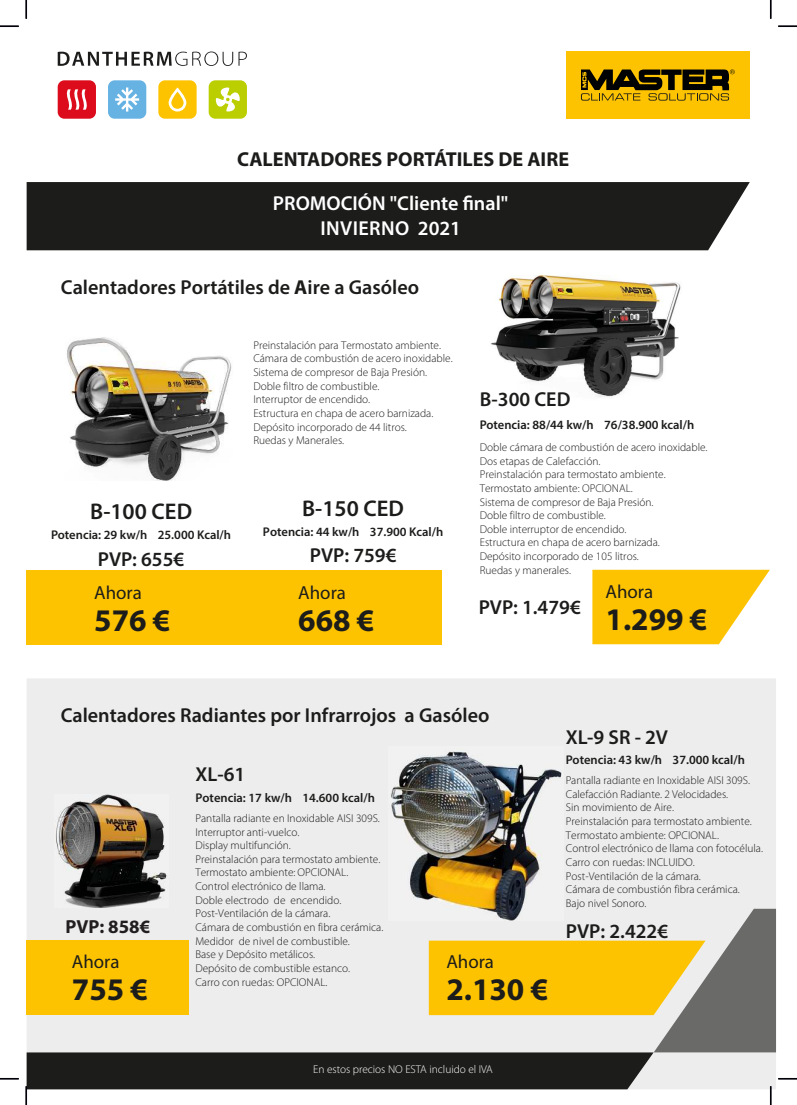
<style>
.page{position:relative;width:797px;height:1105px;background:#fff}
.page>*{position:absolute;margin:0;border:0;box-sizing:border-box;transform-origin:0 0}
.t1{font:700 31.5px "Myriad Pro";color:#1c1c1b}
.t2{font:600 22.75px "Myriad Pro";color:#1c1c1b}
.t3{font:600 20.25px "Myriad Pro";color:#1c1c1b}
.t4{font:600 20.25px/24.6px "Myriad Pro";color:#fff;text-align:center}
.t5{font:700 20.25px "Myriad Pro";color:#1c1c1b}
.t6{font:18.88px "Myriad Pro";color:#1c1c1b}
.t7{font:700 18.88px "Myriad Pro";color:#221e1f}
.t8{font:600 12.62px "Myriad Pro";color:#1c1c1b}
.t9{font:300 11.38px/13.6px "Myriad Pro";color:#1c1c1b}
.t10{font:300 11.38px "Myriad Pro";color:#fff}
.s1{font-weight:700}
</style>
<div class="page">
<div style="left:27px;top:678px;width:749px;height:231px;background:#ededed"></div>
<div style="left:27px;top:182px;width:722px;height:68px;background:#1c1c1b"></div>
<svg style="left:58px;top:52px;width:189px;height:14px"></svg>
<div style="left:108px;top:80px;width:38px;height:39px;background:#65b2e3;border-radius:7px"></div>
<svg style="left:115px;top:87px;width:24px;height:25px"></svg>
<div style="left:158px;top:80px;width:39px;height:39px;background:#fdc300;border-radius:7px"></div>
<svg style="left:169px;top:87px;width:17px;height:25px"></svg>
<div style="left:58px;top:80px;width:38px;height:39px;background:#dc0c1c;border-radius:7px"></div>
<svg style="left:64px;top:89px;width:10px;height:21px"></svg>
<svg style="left:72px;top:89px;width:10px;height:21px"></svg>
<svg style="left:79px;top:89px;width:10px;height:21px"></svg>
<div style="left:209px;top:80px;width:38px;height:39px;background:#bbce00;border-radius:7px"></div>
<svg style="left:215px;top:87px;width:25px;height:25px"></svg>
<div style="left:566px;top:51px;width:183px;height:68px;background:#fdc300"></div>
<svg style="left:581px;top:69px;width:153px;height:32px"></svg>
<svg style="left:592px;top:570px;width:177px;height:74px;background:#fdcb23"></svg>
<div style="left:27px;top:570px;width:415px;height:75px;background:#fdc300"></div>
<img style="left:388px;top:746px;width:175px;height:163px">
<img style="left:55px;top:795px;width:114px;height:113px">
<img style="left:491px;top:275px;width:190px;height:122px">
<img style="left:67px;top:337px;width:165px;height:144px">
<svg style="left:0;top:25px;width:19px;height:2px"></svg>
<svg style="left:778px;top:25px;width:19px;height:2px"></svg>
<svg style="left:0;top:1078px;width:19px;height:1px"></svg>
<svg style="left:25px;top:0;width:2px;height:19px"></svg>
<svg style="left:770px;top:0;width:1px;height:19px"></svg>
<svg style="left:25px;top:909px;width:772px;height:196px;background:#c9bd95"></svg>
<h3 class="t5" style="left:237px;top:149px;width:333px">CALENTADORES PORTÁTILES DE AIRE</h3>
<h3 class="t4" style="left:273px;top:192px;width:237px">PROMOCIÓN "Cliente final"<br>INVIERNO 2021</h3>
<h3 class="t3" style="left:61px;top:277px;width:360px">Calentadores Portátiles de <span class="s1">A</span>ire a Gasóleo</h3>
<h2 class="t2" style="left:90px;top:500px;width:103px">B-100 CED</h2>
<p class="t8" style="left:51px;top:529px;width:181px">Potencia: 29 kw/h 25.000 Kcal/h</p>
<h3 class="t3" style="left:98px;top:549px;width:88px">PVP: 655€</h3>
<h3 class="t6" style="left:94px;top:585px;width:49px">Ahora</h3>
<h1 class="t1" style="left:94px;top:604px;width:78px">576 €</h1>
<p class="t9" style="left:253px;top:338px;width:201px">Preinstalación para Termostato ambiente.<br>Cámara de combustión de acero inoxidable.<br>Sistema de compresor de Baja Presión.<br>Doble filtro de combustible.<br>Interruptor de encendido.<br>Estructura en chapa de acero barnizada.<br>Depósito incorporado de 44 litros.<br>Ruedas y Manerales.</p>
<h2 class="t2" style="left:302px;top:497px;width:103px">B-150 CED</h2>
<p class="t8" style="left:263px;top:526px;width:182px">Potencia: 44 kw/h 37.900 Kcal/h</p>
<h3 class="t3" style="left:310px;top:546px;width:88px">PVP: 759€</h3>
<h3 class="t6" style="left:298px;top:585px;width:49px">Ahora</h3>
<h1 class="t1" style="left:298px;top:604px;width:78px">668 €</h1>
<h3 class="t3" style="left:480px;top:389px;width:92px">B-300 CED</h3>
<p class="t8" style="left:480px;top:418px;width:216px">Potencia: 88/44 kw/h 76/38.900 kcal/h</p>
<p class="t9" style="left:480px;top:441px;width:229px">Doble cámara de combustión de acero inoxidable.<br>Dos etapas de Calefacción.<br>Preinstalación para termostato ambiente.<br>Termostato ambiente: OPCIONAL.<br>Sistema de compresor de Baja Presión.<br>Doble filtro de combustible.<br>Doble interruptor de encendido.<br>Estructura en chapa de acero barnizada.<br>Depósito incorporado de 105 litros.<br>Ruedas y manerales.</p>
<h3 class="t3" style="left:479px;top:597px;width:104px">PVP: 1.479€</h3>
<h3 class="t6" style="left:605px;top:584px;width:49px">Ahora</h3>
<h1 class="t1" style="left:605px;top:604px;width:103px">1.299 €</h1>
<h3 class="t3" style="left:61px;top:705px;width:430px">Calentadores Radiantes por Infrarrojos a Gasóleo</h3>
<h3 class="t7" style="left:66px;top:914px;width:86px">PVP: 858€</h3>
<h3 class="t6" style="left:72px;top:954px;width:49px">Ahora</h3>
<h1 class="t1" style="left:72px;top:973px;width:78px">755 €</h1>
<h3 class="t3" style="left:195px;top:764px;width:51px">XL-61</h3>
<p class="t8" style="left:195px;top:791px;width:181px">Potencia: 17 kw/h 14.600 kcal/h</p>
<p class="t9" style="left:195px;top:812px;width:189px">Pantalla radiante en Inoxidable AISI 309S.<br>Interruptor anti-vuelco.<br>Display multifunción.<br>Preinstalación para termostato ambiente.<br>Termostato ambiente: OPCIONAL.<br>Control electrónico de llama.<br>Doble electrodo de encendido.<br>Post-Ventilación de la cámara.<br>Cámara de combustión en fibra cerámica.<br>Medidor de nivel de combustible.<br>Base y Depósito metálicos.<br>Depósito de combustible estanco.<br>Carro con ruedas: OPCIONAL.</p>
<h3 class="t6" style="left:446px;top:955px;width:49px">Ahora</h3>
<h1 class="t1" style="left:446px;top:974px;width:103px">2.130 €</h1>
<h3 class="t3" style="left:566px;top:727px;width:104px">XL-9 SR - 2V</h3>
<p class="t8" style="left:566px;top:754px;width:180px">Potencia: 43 kw/h 37.000 kcal/h</p>
<p class="t9" style="left:566px;top:774px;width:199px">Pantalla radiante en Inoxidable AISI 309S.<br>Calefacción Radiante. 2 Velocidades.<br>Sin movimiento de Aire.<br>Preinstalación para termostato ambiente.<br>Termostato ambiente: OPCIONAL.<br>Control electrónico de llama con fotocélula.<br>Carro con ruedas: INCLUIDO.<br>Post-Ventilación de la cámara.<br>Cámara de combustión fibra cerámica.<br>Bajo nivel Sonoro.</p>
<h3 class="t3" style="left:566px;top:921px;width:104px">PVP: 2.422€</h3>
<p class="t10" style="left:313px;top:1064px;width:181px">En estos precios NO ESTA incluido el IVA</p>
</div>
